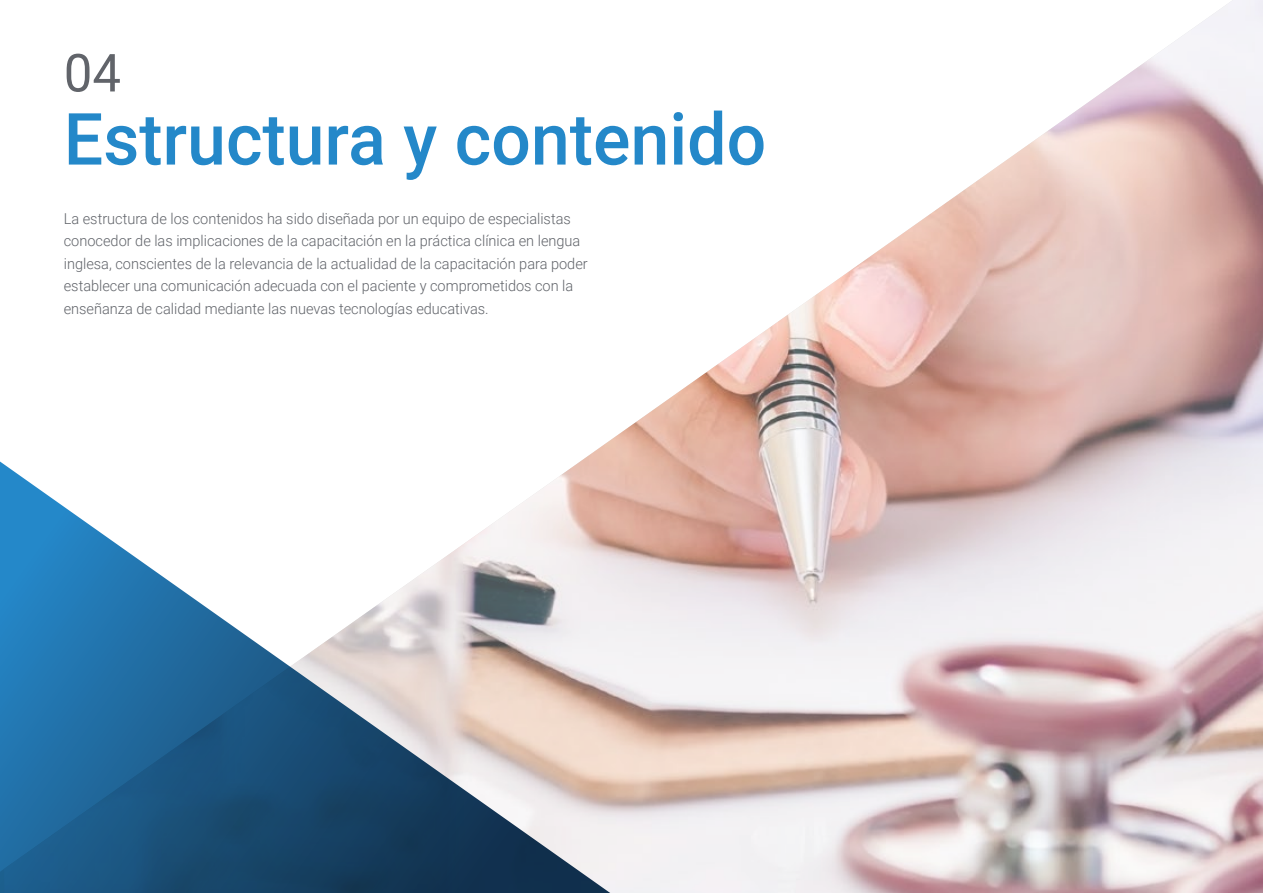
<style>
.page{position:relative;width:1263px;height:893px;background:#fff}
.page>*{position:absolute;margin:0;border:0;box-sizing:border-box;transform-origin:0 0}
.t1{font:500 72px "Roboto";color:#2488c9}
.t2{font:52.5px "Roboto";color:#61646a}
.t3{font:300 15px/22.5px "Roboto";color:#61646a}
</style>
<div class="page">
<img style="left:602px;top:0;width:661px;height:893px">
<svg style="left:0;top:446px;width:640px;height:447px"></svg>
<h2 class="t2" style="left:64px;top:36px;width:59px">04</h2>
<h1 class="t1" style="left:64px;top:89px;width:704px">Estructura y contenido</h1>
<p class="t3" style="left:64px;top:207px;width:525px">La estructura de los contenidos ha sido diseñada por un equipo de especialistas conocedor de las implicaciones de la capacitación en la práctica clínica en lengua inglesa, conscientes de la relevancia de la actualidad de la capacitación para poder establecer una comunicación adecuada con el paciente y comprometidos con la enseñanza de calidad mediante las nuevas tecnologías educativas.</p>
</div>
